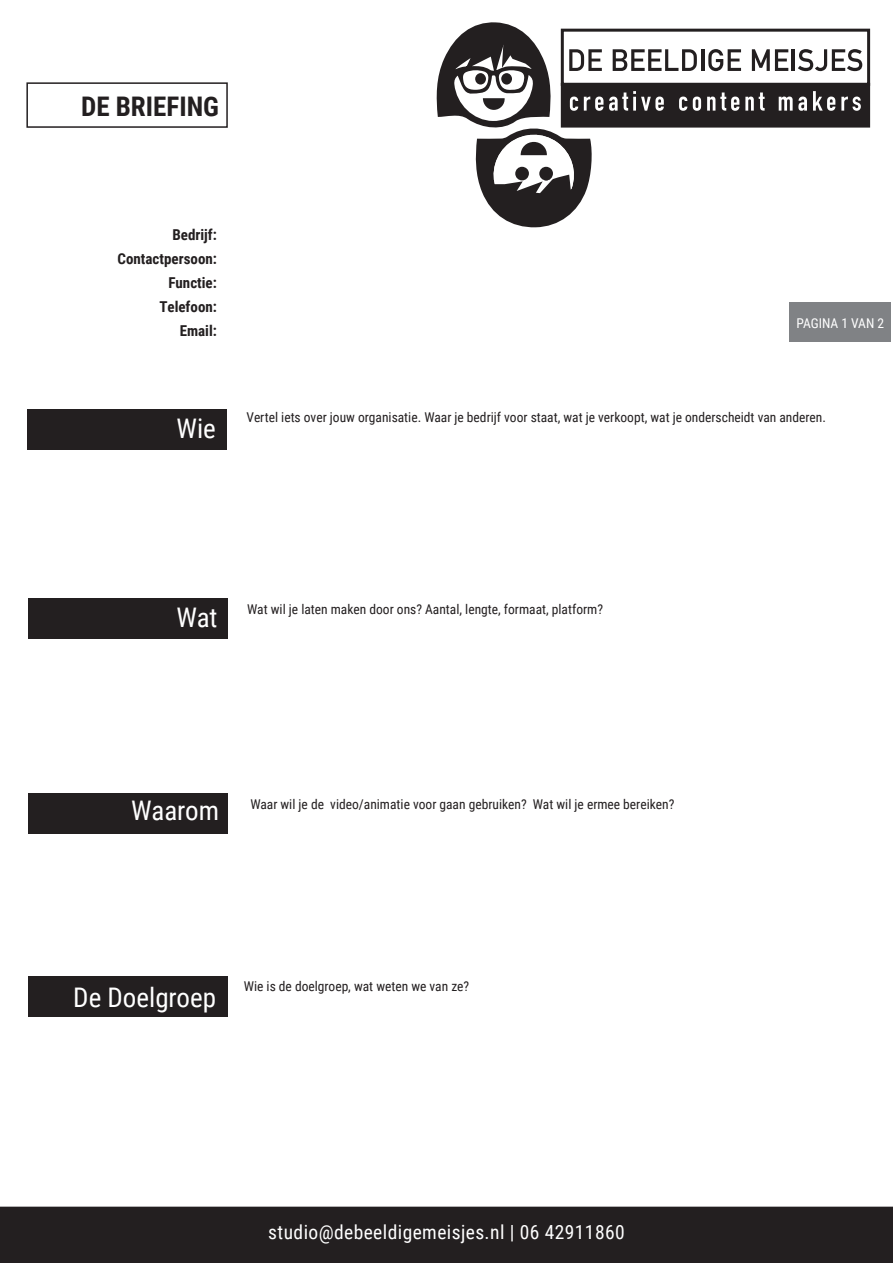
<style>
.page{position:relative;width:893px;height:1263px;background:#fff}
.page>*{position:absolute;margin:0;border:0;box-sizing:border-box;transform-origin:0 0}
.t1{font:27px "Roboto Condensed";color:#fff}
.t2{font:700 27px "Roboto Condensed";color:#231f20}
.t3{font:19.5px "Roboto Condensed";letter-spacing:.02em;color:#fff}
.t4{font:700 15px/24px "Roboto Condensed";color:#231f20;text-align:right}
.t5{font:13.5px "Roboto Condensed";color:#231f20}
.t6{font:13.5px "Roboto Condensed";color:#fff}
</style>
<div class="page">
<div style="left:561px;top:29px;width:309px;height:57px;background:#fff;border:3px solid #231f20"></div>
<div style="left:561px;top:83px;width:309px;height:45px;background:#231f20;border:3px solid #231f20"></div>
<svg style="left:613px;top:49px;width:84px;height:22px"></svg>
<hr style="left:701px;top:49px;width:3px;height:22px;background:#231f20">
<svg style="left:708px;top:49px;width:33px;height:22px"></svg>
<svg style="left:752px;top:49px;width:36px;height:22px"></svg>
<hr style="left:792px;top:49px;width:3px;height:22px;background:#231f20">
<svg style="left:798px;top:49px;width:64px;height:22px"></svg>
<svg style="left:609px;top:91px;width:55px;height:20px"></svg>
<svg style="left:679px;top:97px;width:8px;height:14px"></svg>
<svg style="left:693px;top:97px;width:8px;height:14px"></svg>
<svg style="left:707px;top:92px;width:32px;height:19px"></svg>
<svg style="left:745px;top:92px;width:20px;height:19px"></svg>
<svg style="left:779px;top:97px;width:28px;height:14px"></svg>
<svg style="left:813px;top:91px;width:22px;height:20px"></svg>
<svg style="left:841px;top:97px;width:20px;height:14px"></svg>
<svg style="left:436px;top:22px;width:167px;height:206px"></svg>
<div style="left:0;top:1206px;width:893px;height:57px;background:#231f20"></div>
<div style="left:27px;top:409px;width:200px;height:41px;background:#231f20"></div>
<div style="left:28px;top:598px;width:200px;height:41px;background:#231f20"></div>
<div style="left:28px;top:793px;width:200px;height:41px;background:#231f20"></div>
<div style="left:26px;top:82px;width:202px;height:46px;background:#fff;border:2px solid #231f20"></div>
<div style="left:790px;top:302px;width:101px;height:39px;background:#808285"></div>
<div style="left:28px;top:976px;width:200px;height:41px;background:#231f20"></div>
<h1 class="t2" style="left:81px;top:88px;width:139px">DE BRIEFING</h1>
<p class="t4" style="left:118px;top:222px;width:101px">Bedrijf:<br>Contactpersoon:<br>Functie:<br>Telefoon:<br>Email:</p>
<h1 class="t1" style="left:176px;top:409px;width:41px">Wie</h1>
<p class="t6" style="left:796px;top:314px;width:89px">PAGINA 1 VAN 2</p>
<p class="t5" style="left:246px;top:408px;width:581px">Vertel iets over jouw organisatie. Waar je bedrijf voor staat, wat je verkoopt, wat je onderscheidt van anderen.</p>
<h1 class="t1" style="left:177px;top:599px;width:43px">Wat</h1>
<p class="t5" style="left:247px;top:600px;width:357px">Wat wil je laten maken door ons? Aantal, lengte, formaat, platform?</p>
<h1 class="t1" style="left:131px;top:792px;width:89px">Waarom</h1>
<p class="t5" style="left:250px;top:794px;width:426px">Waar wil je de video/animatie voor gaan gebruiken? Wat wil je ermee bereiken?</p>
<h1 class="t1" style="left:73px;top:978px;width:144px">De Doelgroep</h1>
<p class="t5" style="left:244px;top:977px;width:227px">Wie is de doelgroep, wat weten we van ze?</p>
<h2 class="t3" style="left:268px;top:1218px;width:358px">studio@debeeldigemeisjes.nl | 06 42911860</h2>
</div>
